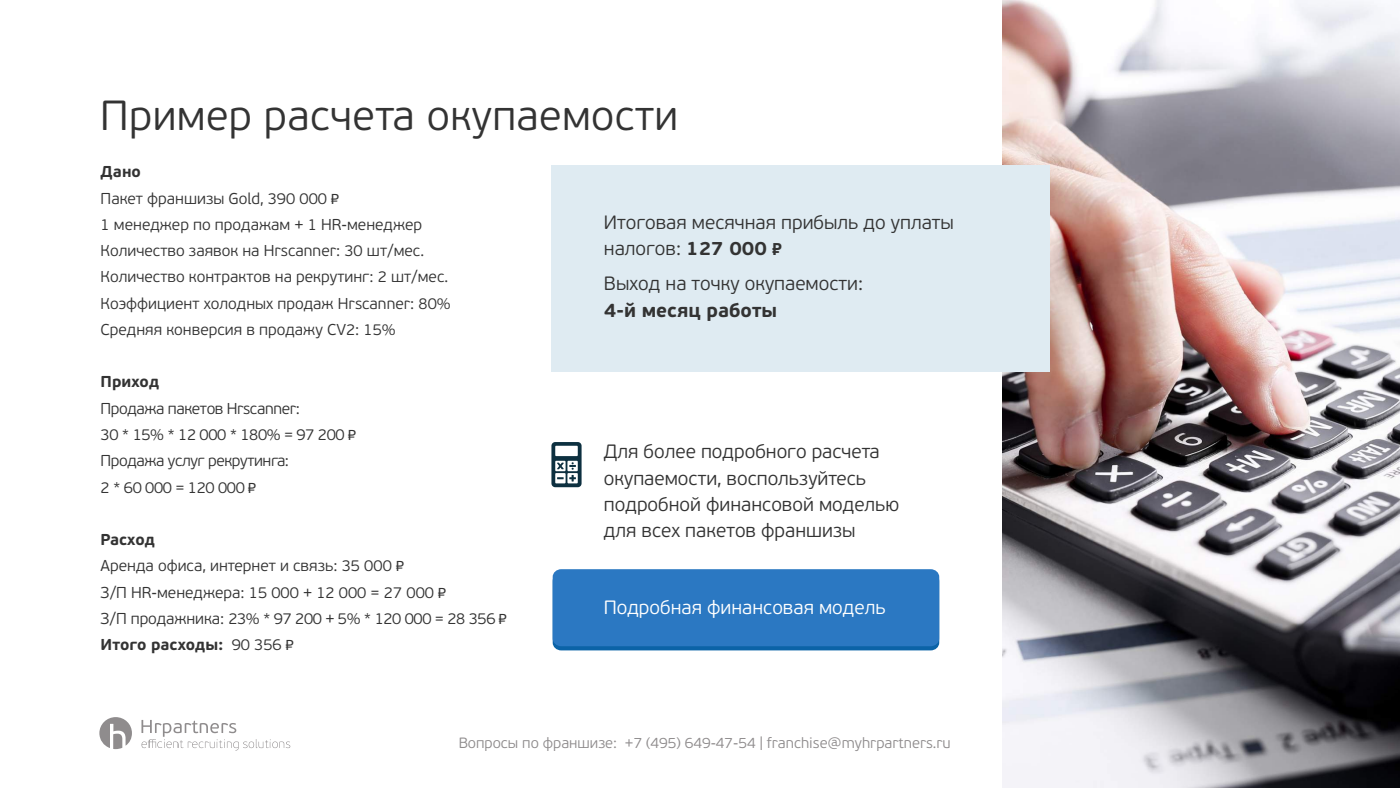
<style>
.page{position:relative;width:1400px;height:788px;background:#fff}
.page>*{position:absolute;margin:0;border:0;box-sizing:border-box;transform-origin:0 0}
.t1{font:300 42px "PF Beau Sans Pro";letter-spacing:.01em;color:#333}
.t2{font:300 19.25px/26.2px "PF Beau Sans Pro";color:#333}
.t3{font:300 19.25px "PF Beau Sans Pro";color:#fff}
.t4{font:700 19.25px "PF Beau Sans Pro";color:#333}
.t5{font:300 15.75px/26.2px "PF Beau Sans Pro";color:#333}
.t6{font:300 15.75px/26.2px "PF Beau Sans Pro";letter-spacing:-.025em;color:#333}
.t7{font:700 15.75px "PF Beau Sans Pro";color:#333}
.t8{font:300 14.88px "PF Beau Sans Pro";color:#1f191b}
.s1{font-weight:700}
.s2{font-family:"Arial";font-weight:400;font-size:14px}
.s3{font-family:"Arial";font-weight:700;font-size:16.62px}
</style>
<div class="page">
<img style="left:1002px;top:0;width:398px;height:787px">
<div style="left:551px;top:165px;width:499px;height:207px;background:#dfebf2"></div>
<svg style="left:141px;top:720px;width:149px;height:30px"></svg>
<svg style="left:99px;top:717px;width:33px;height:32px"></svg>
<div style="left:553px;top:573px;width:386px;height:77px;background:#0b63a7;border-radius:8px"></div>
<div style="left:553px;top:569px;width:386px;height:77px;background:#2b78c2;border-radius:8px"></div>
<svg style="left:551px;top:442px;width:31px;height:45px"></svg>
<h1 class="t1" style="left:100px;top:92px;width:580px">Пример расчета окупаемости</h1>
<p class="t5" style="left:101px;top:159px;width:352px"><span class="s1">Дано<br></span>Пакет франшизы Gold, 390 000 <span class="s2">₽<br></span>1 менеджер по продажам + 1 HR-менеджер Количество заявок на Hrscanner: 30 шт/мес.<br>Количество контрактов на рекрутинг: 2 шт/мес.<br>Коэффициент холодных продаж Hrscanner: 80% Средняя конверсия в продажу CV2: 15%</p>
<p class="t7" style="left:101px;top:372px;width:60px">Приход</p>
<p class="t6" style="left:101px;top:395px;width:257px">Продажа пакетов Hrscanner:<br>30 * 15% * 12 000 * 180% = 97 200 <span class="s2">₽<br></span>Продажа услуг рекрутинга:<br>2 * 60 000 = 120 000 <span class="s2">₽</span></p>
<p class="t5" style="left:101px;top:526px;width:408px"><span class="s1">Расход<br></span>Аренда офиса, интернет и связь: 35 000 <span class="s2">₽<br></span>З/П HR-менеджера: 15 000 + 12 000 = 27 000 <span class="s2">₽<br></span>З/П продажника: 23% * 97 200 + 5% * 120 000 = 28 356 <span class="s2">₽<br></span><span class="s1">Итого расходы:</span> 90 356 <span class="s2">₽</span></p>
<p class="t2" style="left:604px;top:209px;width:352px">Итоговая месячная прибыль до уплаты налогов: <span class="s1">127 000</span> <span class="s3">₽</span></p>
<p class="t2" style="left:604px;top:270px;width:261px">Выход на точку окупаемости:</p>
<p class="t4" style="left:604px;top:298px;width:175px">4-й месяц работы</p>
<p class="t2" style="left:604px;top:438px;width:297px">Для более подробного расчета окупаемости, воспользуйтесь подробной финансовой моделью для всех пакетов франшизы</p>
<p class="t3" style="left:604px;top:596px;width:284px">Подробная финансовая модель</p>
<p class="t8" style="left:459px;top:734px;width:494px">Вопросы по франшизе: +7 (495) 649-47-54 | franchise@myhrpartners.ru</p>
</div>
